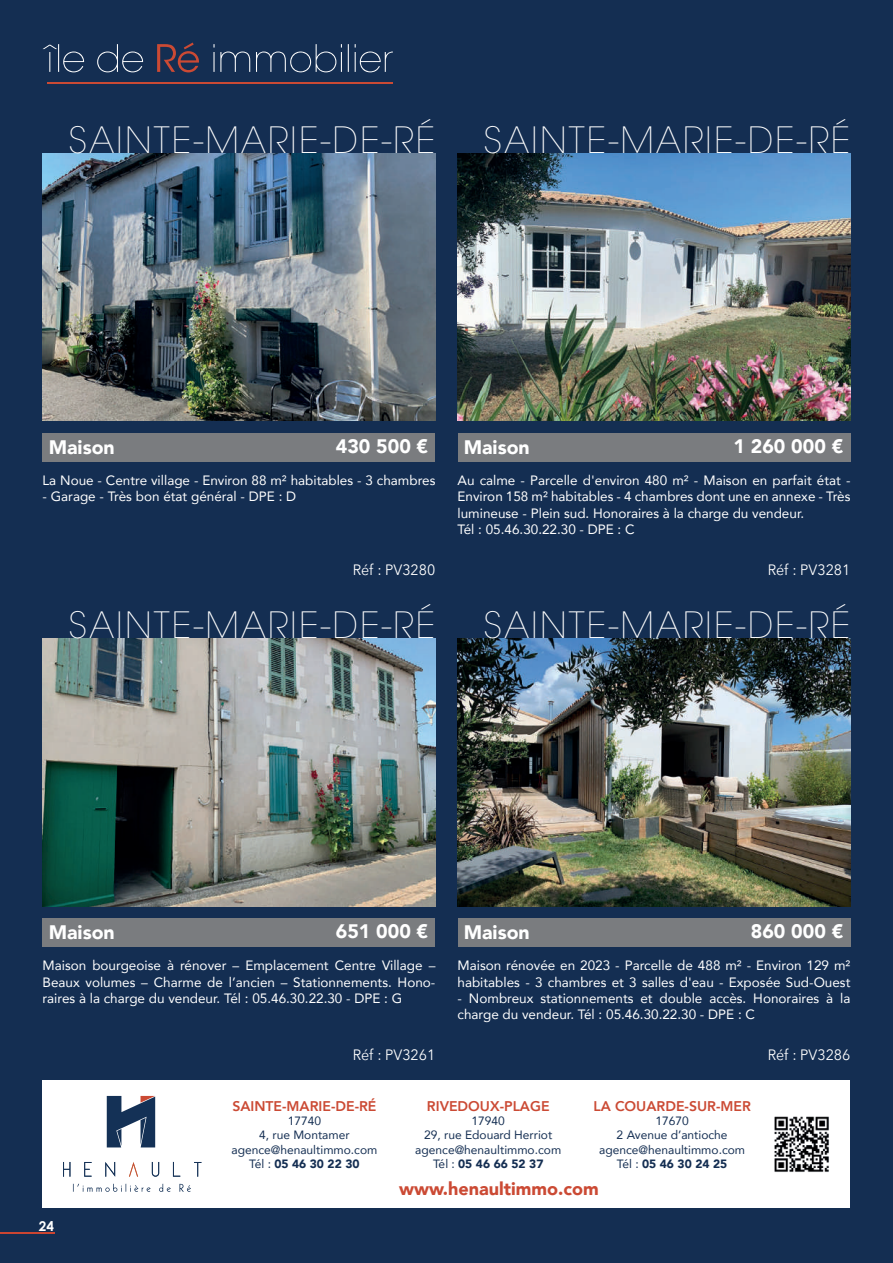
<style>
.page{position:relative;width:893px;height:1263px;background:#142e52}
.page>*{position:absolute;margin:0;border:0;box-sizing:border-box;transform-origin:0 0}
.t1{font:200 36px "ITC Avant Garde Std";letter-spacing:.06em;color:#fff}
.t2{font:900 19.5px "Avenir";color:#fff}
.t3{font:900 18px "Avenir";color:#cb4a34}
.t4{font:15px "Avenir Next";color:#fff;scale:.95 1}
.t5{font:800 14.1px "Avenir";color:#cb4a34}
.t6{font:13.5px/16.2px "Avenir";color:#fff}
.t7{font:700 13.5px "Century Gothic";color:#fff}
.t8{font:12px/14.4px "Avenir";color:#142e52;text-align:center}
.s1{font-weight:900}
</style>
<div class="page">
<hr style="left:0;top:1232px;width:54px;height:1px;background:#cc4531">
<svg style="left:213px;top:44px;width:180px;height:28px"></svg>
<svg style="left:157px;top:43px;width:42px;height:29px"></svg>
<svg style="left:43px;top:44px;width:100px;height:28px"></svg>
<hr style="left:47px;top:82px;width:345px;height:2px;background:#cb4a34">
<div style="left:43px;top:1080px;width:807px;height:128px;background:#fff"></div>
<img style="left:774px;top:1116px;width:55px;height:56px">
<svg style="left:63px;top:1162px;width:7px;height:14px"></svg>
<svg style="left:84px;top:1162px;width:8px;height:14px"></svg>
<svg style="left:105px;top:1162px;width:10px;height:14px"></svg>
<svg style="left:129px;top:1162px;width:9px;height:14px"></svg>
<svg style="left:152px;top:1162px;width:7px;height:14px"></svg>
<svg style="left:173px;top:1162px;width:7px;height:14px"></svg>
<svg style="left:194px;top:1162px;width:7px;height:14px"></svg>
<svg style="left:107px;top:1096px;width:48px;height:51px"></svg>
<svg style="left:73px;top:1184px;width:78px;height:8px"></svg>
<svg style="left:159px;top:1184px;width:12px;height:8px"></svg>
<svg style="left:179px;top:1184px;width:12px;height:8px"></svg>
<img style="left:43px;top:153px;width:392px;height:268px">
<img style="left:43px;top:638px;width:392px;height:268px">
<img style="left:458px;top:638px;width:392px;height:268px">
<img style="left:458px;top:153px;width:392px;height:268px">
<div style="left:43px;top:433px;width:392px;height:29px;background:#7a7c7f"></div>
<div style="left:43px;top:918px;width:392px;height:29px;background:#7a7c7f"></div>
<div style="left:458px;top:918px;width:392px;height:29px;background:#7a7c7f"></div>
<div style="left:458px;top:433px;width:392px;height:29px;background:#7a7c7f"></div>
<h1 class="t1" style="left:69px;top:119px;width:368px">SAINTE-MARIE-DE-RÉ</h1>
<h1 class="t1" style="left:484px;top:119px;width:368px">SAINTE-MARIE-DE-RÉ</h1>
<h2 class="t2" style="left:49px;top:430px;width:68px">Maison</h2>
<h2 class="t2" style="left:733px;top:429px;width:111px">1 260 000 €</h2>
<h2 class="t2" style="left:336px;top:429px;width:94px">430 500 €</h2>
<h2 class="t2" style="left:464px;top:430px;width:68px">Maison</h2>
<p class="t6" style="left:43px;top:472px;width:394px">La Noue - Centre village - Environ 88 m² habitables - 3 chambres</p>
<p class="t6" style="left:43px;top:488px;width:255px">- Garage - Très bon état général - DPE : D</p>
<p class="t4" style="left:353px;top:557px;width:89px">Réf : PV3280</p>
<p class="t6" style="left:458px;top:472px;width:394px">Au calme - Parcelle d'environ 480 m² - Maison en parfait état - Environ 158 m² habitables - 4 chambres dont une en annexe - Très lumineuse - Plein sud. Honoraires à la charge du vendeur.<br>Tél : 05.46.30.22.30 - DPE : C</p>
<p class="t4" style="left:768px;top:557px;width:89px">Réf : PV3281</p>
<h1 class="t1" style="left:69px;top:604px;width:368px">SAINTE-MARIE-DE-RÉ</h1>
<h1 class="t1" style="left:484px;top:604px;width:368px">SAINTE-MARIE-DE-RÉ</h1>
<h2 class="t2" style="left:336px;top:914px;width:94px">651 000 €</h2>
<h2 class="t2" style="left:751px;top:914px;width:94px">860 000 €</h2>
<h2 class="t2" style="left:49px;top:915px;width:68px">Maison</h2>
<h2 class="t2" style="left:464px;top:915px;width:68px">Maison</h2>
<p class="t6" style="left:43px;top:957px;width:394px;text-align:justify">Maison bourgeoise à rénover – Emplacement Centre Village – Beaux volumes – Charme de l’ancien – Stationnements. Hono&shy;raires à la charge du vendeur. Tél : 05.46.30.22.30 - DPE : G</p>
<p class="t6" style="left:458px;top:957px;width:394px">Maison rénovée en 2023 - Parcelle de 488 m² - Environ 129 m² habitables - 3 chambres et 3 salles d'eau - Exposée Sud-Ouest</p>
<p class="t6" style="left:458px;top:989px;width:394px">- Nombreux stationnements et double accès. Honoraires à la charge du vendeur. Tél : 05.46.30.22.30 - DPE : C</p>
<p class="t4" style="left:353px;top:1042px;width:89px">Réf : PV3261</p>
<p class="t4" style="left:768px;top:1042px;width:89px">Réf : PV3286</p>
<p class="t7" style="left:39px;top:1215px;width:17px">24</p>
<p class="t5" style="left:232px;top:1094px;width:146px">SAINTE-MARIE-DE-RÉ</p>
<p class="t8" style="left:231px;top:1113px;width:147px">17740<br>4, rue Montamer agence@henaultimmo.com<br>Tél : <span class="s1">05 46 30 22 30</span></p>
<p class="t5" style="left:593px;top:1094px;width:159px">LA COUARDE-SUR-MER</p>
<p class="t8" style="left:599px;top:1113px;width:147px">17670<br>2 Avenue d’antioche agence@henaultimmo.com<br>Tél : <span class="s1">05 46 30 24 25</span></p>
<h3 class="t3" style="left:399px;top:1173px;width:201px">www.henaultimmo.com</h3>
<p class="t5" style="left:427px;top:1094px;width:124px">RIVEDOUX-PLAGE</p>
<p class="t8" style="left:415px;top:1113px;width:147px">17940<br>29, rue Edouard Herriot agence@henaultimmo.com<br>Tél : <span class="s1">05 46 66 52 37</span></p>
</div>
